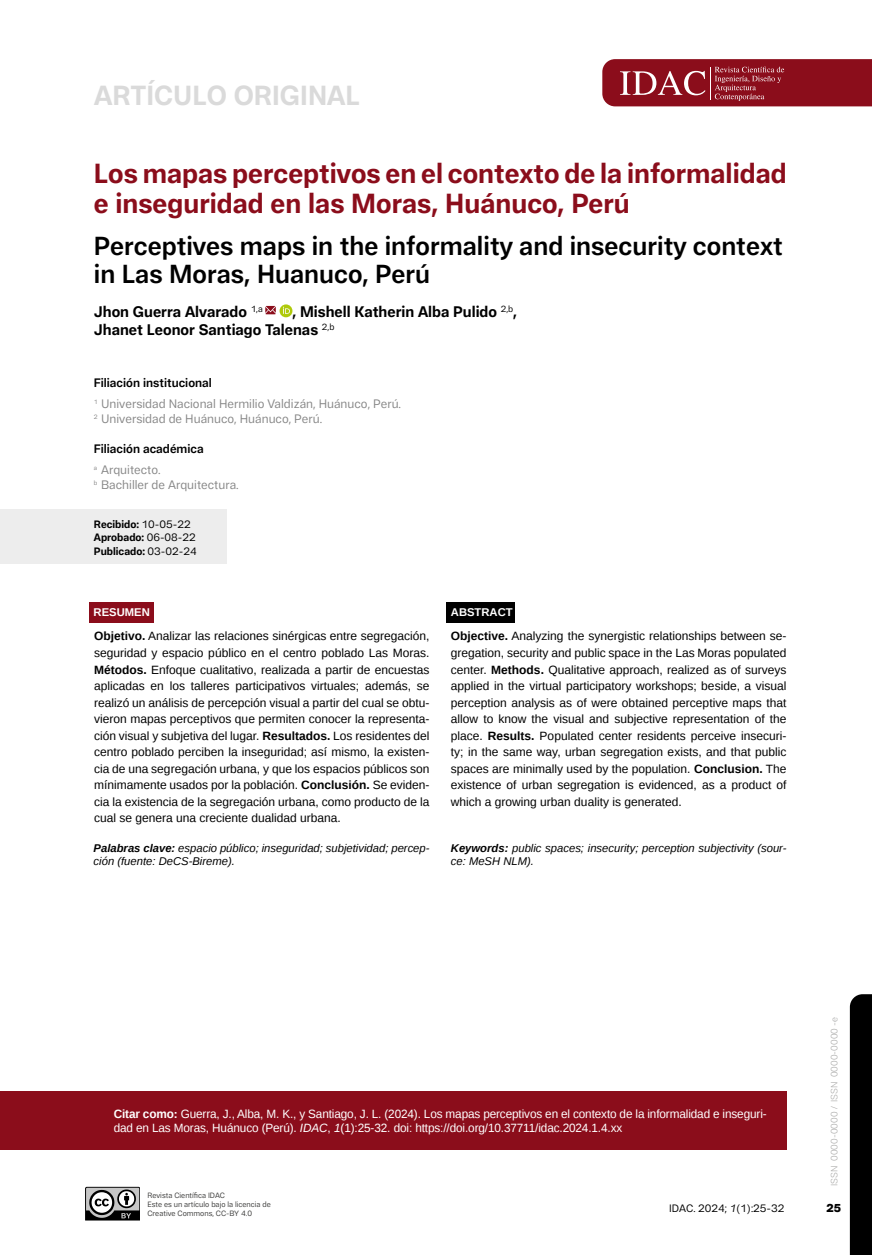
<style>
.page{position:relative;width:872px;height:1255px;background:#fff}
.page>*{position:absolute;margin:0;border:0;box-sizing:border-box;transform-origin:0 0}
.t1{font:700 27px/30px "Cabrion";color:#8b0d1b}
.t2{font:700 27px "Cabrion";color:#dadada}
.t3{font:600 25.5px/28.5px "Cabrion";color:#000}
.t4{font:700 15px/18px "Cabrion";color:#000}
.t5{font:12px/16.5px "Liberation Sans";color:#000;text-align:justify}
.t6{font:12px/14.2px "Liberation Sans";letter-spacing:-.01em;color:#fff}
.t7{font:12px/15px "Cabrion";color:#878787}
.t8{font:600 12px "Cabrion";color:#000}
.t9{font:italic 11.25px/13.5px "Liberation Sans";color:#000}
.t10{font:700 11.25px "Liberation Sans";color:#fff}
.t11{font:900 11.25px "Cabrion";color:#000}
.t12{font:700 10.5px/13.5px "Cabrion";color:#000}
.t13{font:10.5px "Cabrion";color:#000}
.t14{font:300 9px "Cabrion";color:#9d9d9c}
.t15{font:7.5px/9px "Cabrion";color:#3c3c3b}
.s1{font-weight:400}
.s2{font-weight:700}
.s3{font-style:italic}
</style>
<div class="page">
<div style="left:0;top:1090px;width:786px;height:59px;background:#8b0d1b"></div>
<div style="left:850px;top:994px;width:22px;height:260px;background:#000"></div>
<svg style="left:85px;top:1186px;width:55px;height:34px"></svg>
<svg style="left:602px;top:59px;width:270px;height:47px;background:#94202d"></svg>
<hr style="left:710px;top:67px;width:1px;height:32px;background:#fff">
<div style="left:89px;top:602px;width:65px;height:21px;background:#8b0d1b"></div>
<div style="left:446px;top:602px;width:69px;height:21px;background:#000"></div>
<svg style="left:265px;top:306px;width:11px;height:8px"></svg>
<svg style="left:279px;top:304px;width:13px;height:13px"></svg>
<svg style="left:283px;top:307px;width:7px;height:7px"></svg>
<div style="left:0;top:510px;width:226px;height:54px;background:#ededed"></div>
<h1 class="t2" style="left:94px;top:79px;width:267px">ARTÍCULO ORIGINAL</h1>
<h1 class="t1" style="left:94px;top:158px;width:694px">Los mapas perceptivos en el contexto de la informalidad e inseguridad en las Moras, Huánuco, Perú</h1>
<h2 class="t3" style="left:94px;top:231px;width:690px">Perceptives maps in the informality and insecurity context in Las Moras, Huanuco, Perú</h2>
<p class="t4" style="left:94px;top:303px;width:171px">Jhon Guerra Alvarado <sup>1,a</sup></p>
<p class="t4" style="left:94px;top:303px;width:425px;text-indent:199px">, Mishell Katherin Alba Pulido <sup>2,b</sup>,<br>Jhanet Leonor Santiago Talenas <sup>2,b</sup></p>
<p class="t8" style="left:94px;top:376px;width:120px">Filiación institucional</p>
<p class="t7" style="left:94px;top:395px;width:309px"><sup>1</sup> Universidad Nacional Hermilio Valdizán, Huánuco, Perú.<br><sup>2</sup> Universidad de Huánuco, Huánuco, Perú.</p>
<p class="t8" style="left:94px;top:442px;width:111px">Filiación académica</p>
<p class="t7" style="left:94px;top:461px;width:146px"><sup>a</sup> Arquitecto.<br><sup>b</sup> Bachiller de Arquitectura.</p>
<p class="t12" style="left:94px;top:517px;width:104px">Recibido: <span class="s1">10-05-22<br></span>Aprobado: <span class="s1">06-08-22<br></span>Publicado: <span class="s1">03-02-24</span></p>
<p class="t10" style="left:94px;top:604px;width:58px">RESUMEN</p>
<p class="t10" style="left:451px;top:604px;width:63px">ABSTRACT</p>
<p class="t5" style="left:94px;top:628px;width:337px"><span class="s2">Objetivo.</span> Analizar las relaciones sinérgicas entre segregación, seguridad y espacio público en el centro poblado Las Moras.<br><span class="s2">Métodos.</span> Enfoque cualitativo, realizada a partir de encuestas aplicadas en los talleres participativos virtuales; además, se realizó un análisis de percepción visual a partir del cual se obtu&shy;vieron mapas perceptivos que permiten conocer la representa&shy;ción visual y subjetiva del lugar. <span class="s2">Resultados.</span> Los residentes del centro poblado perciben la inseguridad; así mismo, la existen&shy;cia de una segregación urbana, y que los espacios públicos son mínimamente usados por la población. <span class="s2">Conclusión.</span> Se eviden&shy;cia la existencia de la segregación urbana, como producto de la cual se genera una creciente dualidad urbana.</p>
<p class="t5" style="left:451px;top:628px;width:337px"><span class="s2">Objective.</span> Analyzing the synergistic relationships between se&shy;gregation, security and public space in the Las Moras populated center. <span class="s2">Methods.</span> Qualitative approach, realized as of surveys applied in the virtual participatory workshops; beside, a visual perception analysis as of were obtained perceptive maps that allow to know the visual and subjective representation of the place. <span class="s2">Results.</span> Populated center residents perceive insecuri&shy;ty; in the same way, urban segregation exists, and that public spaces are minimally used by the population. <span class="s2">Conclusion.</span> The existence of urban segregation is evidenced, as a product of which a growing urban duality is generated.</p>
<p class="t9" style="left:94px;top:840px;width:337px"><span class="s2">Palabras clave:</span> espacio público; inseguridad; subjetividad; percep&shy;ción (fuente: DeCS-Bireme).</p>
<p class="t9" style="left:451px;top:840px;width:337px"><span class="s2">Keywords:</span> public spaces; insecurity; perception subjectivity (sour&shy;ce: MeSH NLM).</p>
<p class="t6" style="left:114px;top:1106px;width:654px"><span class="s2">Citar como:</span> Guerra, J., Alba, M. K., y Santiago, J. L. (2024). Los mapas perceptivos en el contexto de la informalidad e inseguri&shy;dad en Las Moras, Huánuco (Perú). <span class="s3">IDAC</span>, <span class="s3">1</span>(1):25-32. doi: https://doi.org/10.37711/idac.2024.1.4.xx</p>
<p class="t14" style="left:828px;top:1185px;width:171px;rotate:-90deg">ISSN 0000-0000 / ISSN 0000-0000 -e</p>
<p class="t15" style="left:147px;top:1190px;width:125px">Revista Científica IDAC<br>Este es un artículo bajo la licencia de<br>Creative Commons, CC-BY 4.0</p>
<p class="t11" style="left:826px;top:1201px;width:16px">25</p>
<p class="t13" style="left:669px;top:1201px;width:117px">IDAC. 2024; <span class="s3">1</span>(1):25-32</p>
</div>
